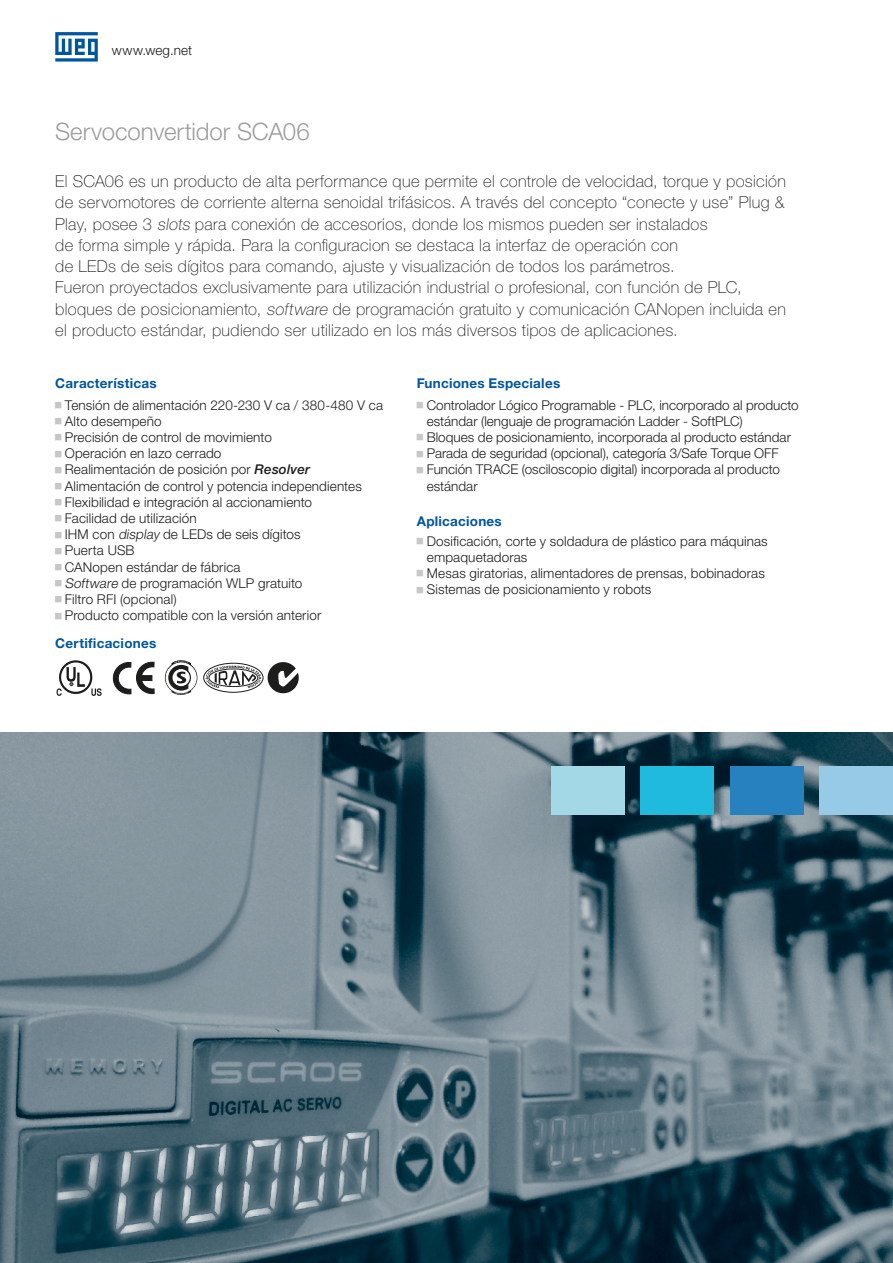
<style>
.page{position:relative;width:893px;height:1263px;background:#fff}
.page>*{position:absolute;margin:0;border:0;box-sizing:border-box;transform-origin:0 0}
.t1{font:300 24px "Helvetica Neue LT Pro";letter-spacing:-.005em;color:#9d9d9d}
.t2{font:100 16.5px/21.3px "Helvetica Neue LT Pro";letter-spacing:.02em;color:#1d1d1b}
.t3{font:300 13.5px/16.2px "Helvetica Neue LT Pro";letter-spacing:.005em;color:#1d1d1b}
.t4{font:700 13.5px "Helvetica Neue LT Pro";letter-spacing:.02em;color:#00569e}
.s1{font-style:italic}
.s2{font-weight:500;font-style:italic}
</style>
<div class="page">
<svg style="left:55px;top:32px;width:43px;height:30px"></svg>
<img style="left:0;top:732px;width:893px;height:531px">
<div style="left:551px;top:766px;width:73px;height:49px;background:#a3d8e7"></div>
<div style="left:640px;top:766px;width:74px;height:49px;background:#20badf"></div>
<div style="left:730px;top:766px;width:73px;height:49px;background:#2881bf"></div>
<div style="left:819px;top:766px;width:74px;height:49px;background:#96cae6"></div>
<svg style="left:113px;top:662px;width:41px;height:32px"></svg>
<svg style="left:141px;top:675px;width:11px;height:5px"></svg>
<svg style="left:165px;top:660px;width:32px;height:35px"></svg>
<div style="left:203px;top:663px;width:60px;height:30px;border:1px solid #1d1d1b;border-radius:50%"></div>
<svg style="left:206px;top:666px;width:55px;height:22px"></svg>
<svg style="left:268px;top:662px;width:31px;height:31px"></svg>
<svg style="left:57px;top:660px;width:45px;height:36px"></svg>
<p class="t3" style="left:112px;top:42px;width:82px">www.weg.net</p>
<h1 class="t1" style="left:55px;top:117px;width:256px">Servoconvertidor SCA06</h1>
<p class="t2" style="left:55px;top:170px;width:732px">El SCA06 es un producto de alta performance que permite el controle de velocidad, torque y posición de servomotores de corriente alterna senoidal trifásicos. A través del concepto “conecte y use” Plug &amp; Play, posee 3 <span class="s1">slots</span> para conexión de accesorios, donde los mismos pueden ser instalados<br>de forma simple y rápida. Para la configuracion se destaca la interfaz de operación con<br>de LEDs de seis dígitos para comando, ajuste y visualización de todos los parámetros.<br>Fueron proyectados exclusivamente para utilización industrial o profesional, con función de PLC, bloques de posicionamiento, <span class="s1">software</span> de programación gratuito y comunicación CANopen incluida en el producto estándar, pudiendo ser utilizado en los más diversos tipos de aplicaciones.</p>
<p class="t4" style="left:55px;top:375px;width:103px">Características</p>
<p class="t4" style="left:417px;top:375px;width:145px">Funciones Especiales</p>
<p class="t3" style="left:65px;top:396px;width:320px">Tensión de alimentación 220-230 V ca / 380-480 V ca Alto desempeño<br>Precisión de control de movimiento<br>Operación en lazo cerrado<br>Realimentación de posición por <span class="s2">Resolver </span>Alimentación de control y potencia independientes Flexibilidad e integración al accionamiento<br>Facilidad de utilización<br>IHM con <span class="s1">display</span> de LEDs de seis dígitos<br>Puerta USB<br>CANopen estándar de fábrica<br><span class="s1">Software</span> de programación WLP gratuito<br>Filtro RFI (opcional)<br>Producto compatible con la versión anterior</p>
<p class="t4" style="left:55px;top:634px;width:103px">Certificaciones</p>
<p class="t3" style="left:427px;top:396px;width:373px">Controlador Lógico Programable - PLC, incorporado al producto estándar (lenguaje de programación Ladder - SoftPLC)<br>Bloques de posicionamiento, incorporada al producto estándar Parada de seguridad (opcional), categoría 3/Safe Torque OFF Función TRACE (osciloscopio digital) incorporada al producto estándar</p>
<p class="t4" style="left:417px;top:513px;width:87px">Aplicaciones</p>
<p class="t3" style="left:427px;top:532px;width:342px">Dosificación, corte y soldadura de plástico para máquinas empaquetadoras<br>Mesas giratorias, alimentadores de prensas, bobinadoras Sistemas de posicionamiento y robots</p>
</div>
